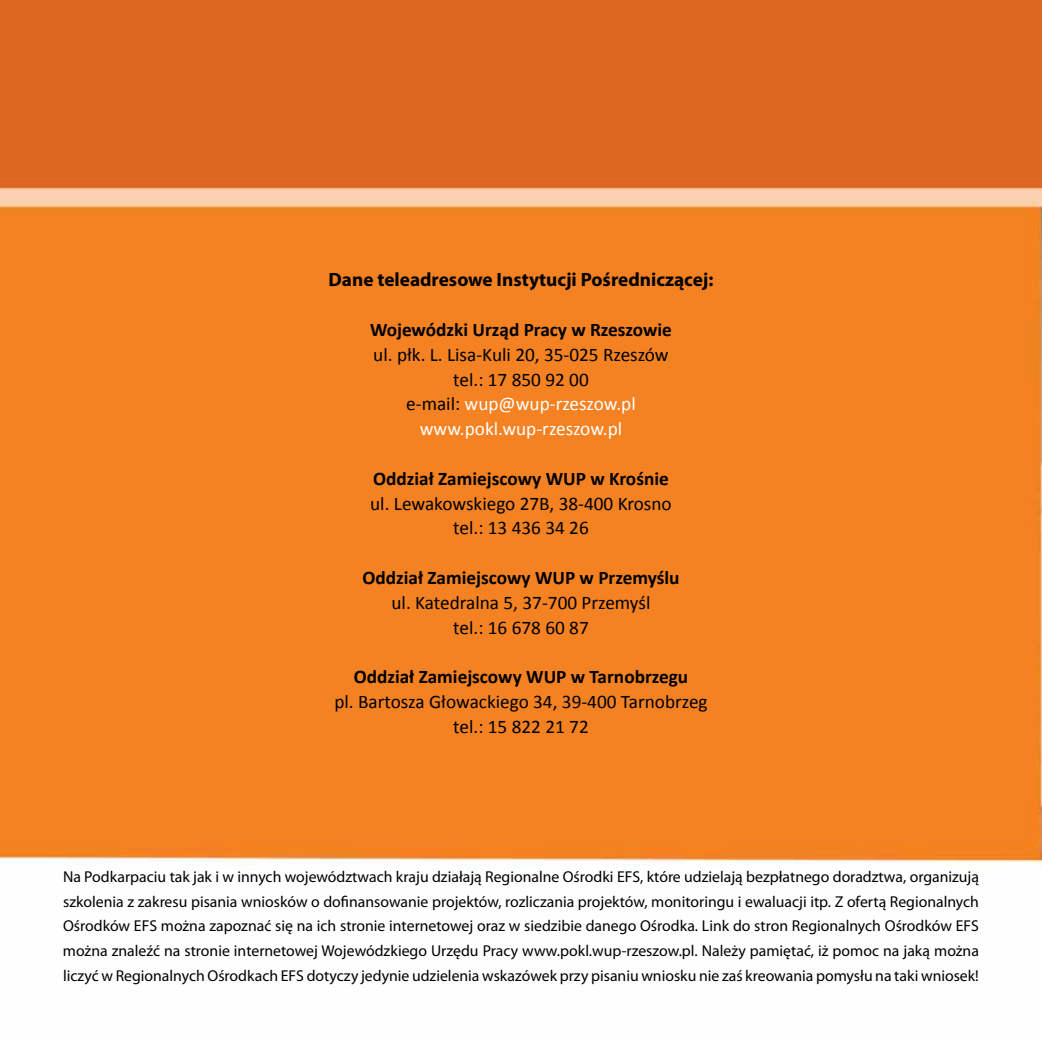
<style>
.page{position:relative;width:1042px;height:1042px;background:#fff}
.page>*{position:absolute;margin:0;border:0;box-sizing:border-box;transform-origin:0 0}
.t1{font:19.25px/24.8px "Calibri";color:#000;text-align:center}
.t2{font:700 19.25px "Calibri";color:#000}
.t3{font:700 19.25px "Myriad Pro";color:#000}
.t4{font:15.75px/24.8px "Myriad Pro";color:#000;text-align:justify}
.s1{color:#fff}
</style>
<div class="page">
<img style="left:0;top:0;width:1042px;height:865px">
<p class="t3" style="left:328px;top:267px;width:386px">Dane teleadresowe Instytucji Pośredniczącej:</p>
<p class="t2" style="left:370px;top:317px;width:303px">Wojewódzki Urząd Pracy w Rzeszowie</p>
<p class="t1" style="left:373px;top:342px;width:297px">ul. płk. L. Lisa-Kuli 20, 35-025 Rzeszów tel.: 17 850 92 00<br>e-mail: <span class="s1">wup@wup-rzeszow.pl www.pokl.wup-rzeszow.pl</span></p>
<p class="t2" style="left:373px;top:466px;width:297px">Oddział Zamiejscowy WUP w Krośnie</p>
<p class="t1" style="left:370px;top:491px;width:303px">ul. Lewakowskiego 27B, 38-400 Krosno tel.: 13 436 34 26</p>
<p class="t2" style="left:362px;top:565px;width:318px">Oddział Zamiejscowy WUP w Przemyślu</p>
<p class="t1" style="left:391px;top:590px;width:260px">ul. Katedralna 5, 37-700 Przemyśl tel.: 16 678 60 87</p>
<p class="t2" style="left:354px;top:664px;width:336px">Oddział Zamiejscowy WUP w Tarnobrzegu</p>
<p class="t1" style="left:334px;top:689px;width:375px">pl. Bartosza Głowackiego 34, 39-400 Tarnobrzeg tel.: 15 822 21 72</p>
<p class="t4" style="left:63px;top:864px;width:917px">Na Podkarpaciu tak jak i w innych województwach kraju działają Regionalne Ośrodki EFS, które udzielają bezpłatnego doradztwa, organizują szkolenia z zakresu pisania wniosków o dofinansowanie projektów, rozliczania projektów, monitoringu i ewaluacji itp. Z ofertą Regionalnych Ośrodków EFS można zapoznać się na ich stronie internetowej oraz w siedzibie danego Ośrodka. Link do stron Regionalnych Ośrodków EFS można znaleźć na stronie internetowej Wojewódzkiego Urzędu Pracy www.pokl.wup-rzeszow.pl. Należy pamiętać, iż pomoc na jaką można liczyć w Regionalnych Ośrodkach EFS dotyczy jedynie udzielenia wskazówek przy pisaniu wniosku nie zaś kreowania pomysłu na taki wniosek!</p>
</div>
